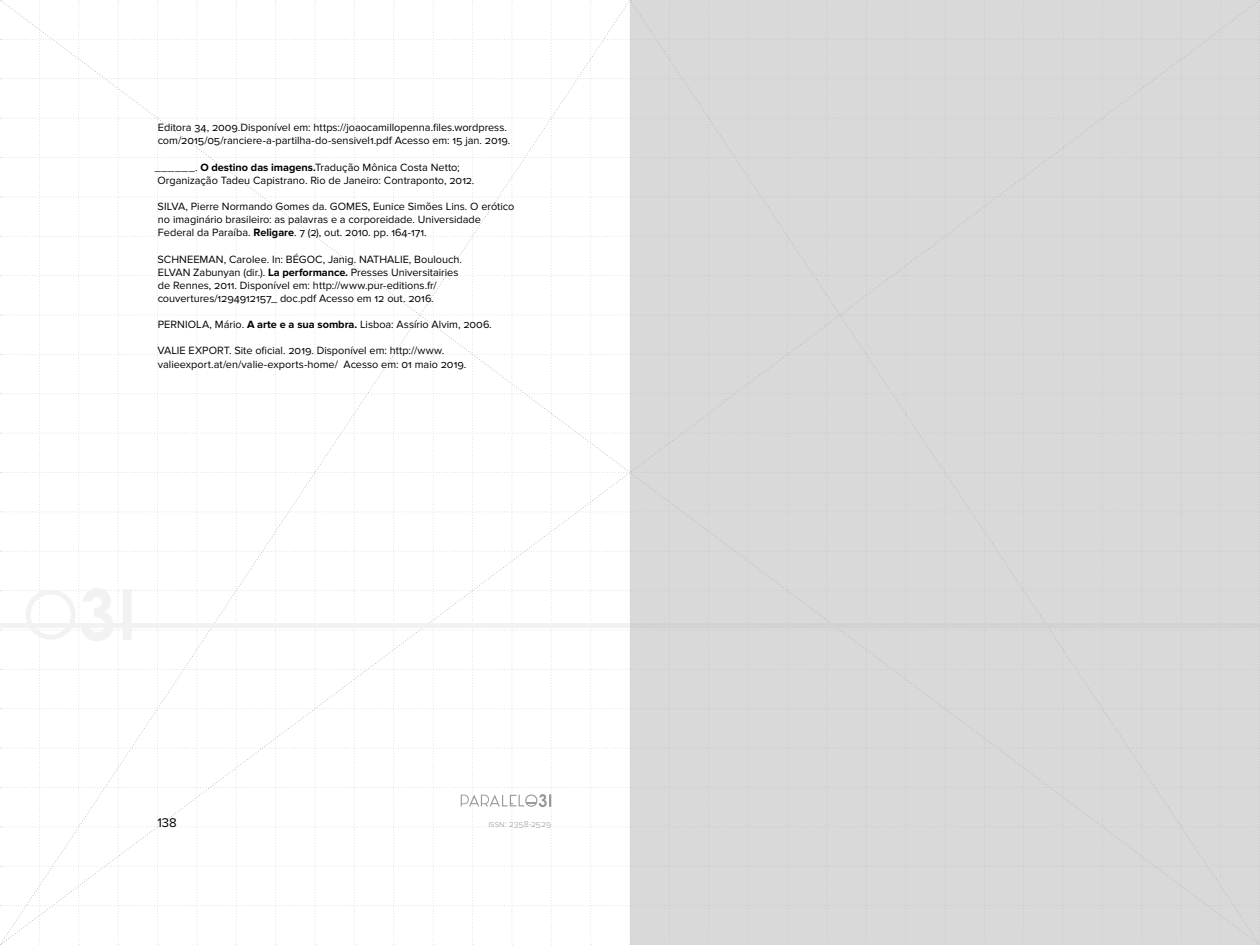
<style>
.page{position:relative;width:1260px;height:945px;background:#fff}
.page>*{position:absolute;margin:0;border:0;box-sizing:border-box;transform-origin:0 0}
.t1{font:13.12px "Proxima Nova";color:#000}
.t2{font:10.94px/13.1px "Proxima Nova";color:#000}
.t3{font:300 8.75px "Proxima Nova";letter-spacing:.005em;color:#999}
.s1{font-weight:700}
</style>
<div class="page">
<svg style="left:0;top:0;width:630px;height:945px"></svg>
<div style="left:630px;top:0;width:630px;height:945px;background:#d9d9d9"></div>
<p class="t2" style="left:158px;top:121px;width:354px">Editora 34, 2009.Disponível em: https://joaocamillopenna.files.wordpress. com/2015/05/ranciere-a-partilha-do-sensivel1.pdf Acesso em: 15 jan. 2019.</p>
<p class="t2" style="left:155px;top:161px;width:321px">______. <span class="s1">O destino das imagens.</span>Tradução Mônica Costa Netto;<br>Organização Tadeu Capistrano. Rio de Janeiro: Contraponto, 2012.</p>
<p class="t2" style="left:158px;top:200px;width:358px">SILVA, Pierre Normando Gomes da. GOMES, Eunice Simões Lins. O erótico no imaginário brasileiro: as palavras e a corporeidade. Universidade<br>Federal da Paraíba. <span class="s1">Religare</span>. 7 (2), out. 2010. pp. 164-171.</p>
<p class="t2" style="left:158px;top:252px;width:306px">SCHNEEMAN, Carolee. In: BÉGOC, Janig. NATHALIE, Boulouch.<br>ELVAN Zabunyan (dir.). <span class="s1">La performance.</span> Presses Universitairies de Rennes, 2011. Disponível em: http://www.pur-editions.fr/ couvertures/1294912157_ doc.pdf Acesso em 12 out. 2016.</p>
<p class="t2" style="left:158px;top:318px;width:335px">PERNIOLA, Mário. <span class="s1">A arte e a sua sombra.</span> Lisboa: Assírio Alvim, 2006.</p>
<p class="t2" style="left:157px;top:344px;width:310px">VALIE EXPORT. Site oficial. 2019. Disponível em: http://www. valieexport.at/en/valie-exports-home/ Acesso em: 01 maio 2019.</p>
<p class="t1" style="left:158px;top:815px;width:21px">138</p>
<p class="t3" style="left:488px;top:820px;width:64px">issn: 2358-2529</p>
</div>
